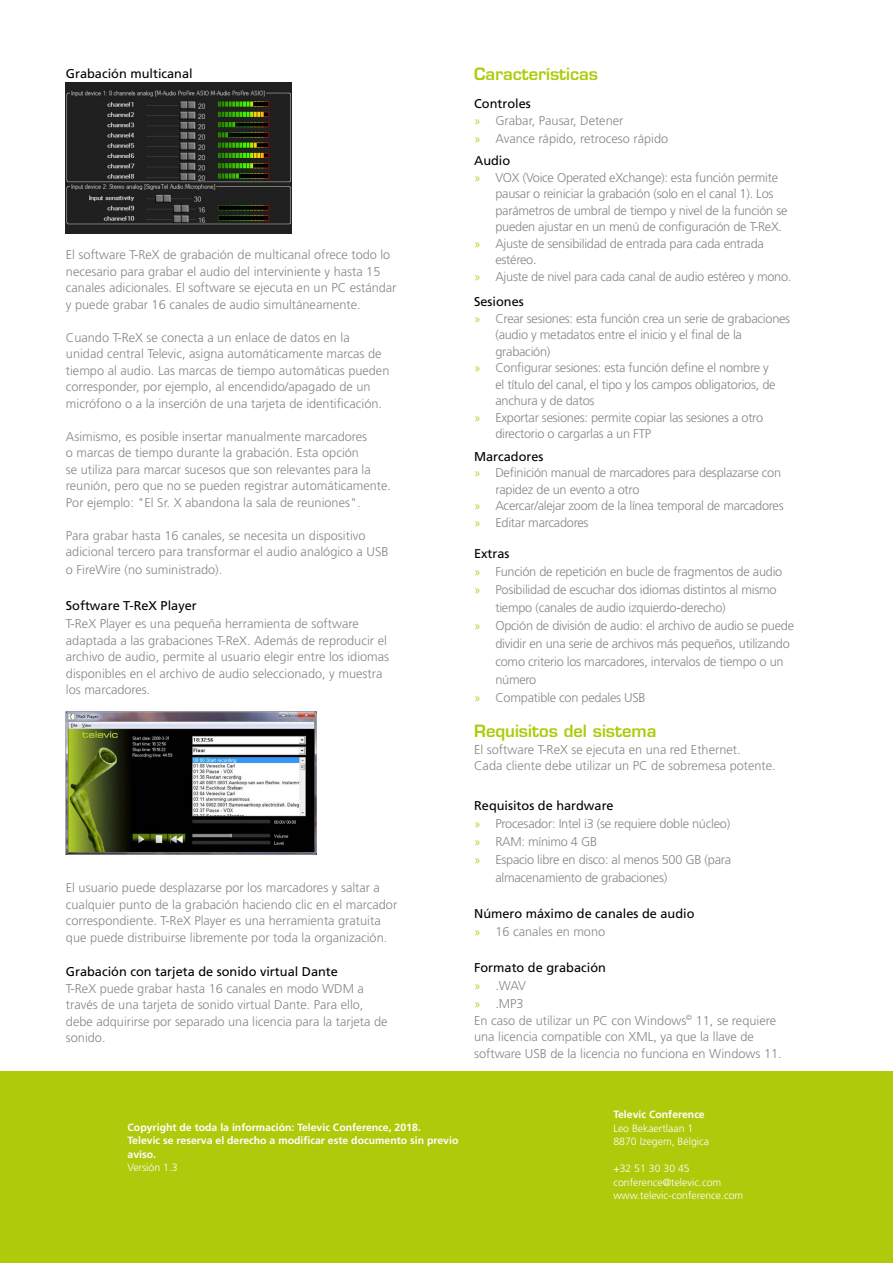
<style>
.page{position:relative;width:893px;height:1263px;background:#fff}
.page>*{position:absolute;margin:0;border:0;box-sizing:border-box;transform-origin:0 0}
.t1{font:600 16.5px "Eurostile LT Std";color:#afca0b}
.t2{font:300 12.75px/16.5px "Frutiger LT Std";color:#878787}
.t3{font:300 12.75px "Frutiger LT Std";letter-spacing:-.02em;color:#878787}
.t4{font:12.75px/18px "Frutiger LT Std";color:#000}
.t5{font:700 10.5px/13.5px "Frutiger LT Std";color:#fff}
.t6{font:300 10.5px/13.5px "Frutiger LT Std";color:#fff}
.s1{font-weight:400;color:#000}
.s2{font-size:12px;color:#afca0b}
.s3{font-weight:300;font-size:12px;color:#afca0b}
.s4{font-weight:300;color:#878787}
</style>
<div class="page">
<div style="left:0;top:1071px;width:893px;height:192px;background:#afca0b"></div>
<img style="left:66px;top:711px;width:251px;height:144px">
<img style="left:66px;top:83px;width:226px;height:150px">
<p class="t4" style="left:66px;top:64px;width:128px">Grabación multicanal</p>
<p class="t2" style="left:66px;top:247px;width:332px">El software T-ReX de grabación de multicanal ofrece todo lo necesario para grabar el audio del interviniente y hasta 15 canales adicionales. El software se ejecuta en un PC estándar y puede grabar 16 canales de audio simultáneamente.</p>
<p class="t2" style="left:66px;top:329px;width:325px">Cuando T-ReX se conecta a un enlace de datos en la unidad central Televic, asigna automáticamente marcas de tiempo al audio. Las marcas de tiempo automáticas pueden corresponder, por ejemplo, al encendido/apagado de un micrófono o a la inserción de una tarjeta de identificación.</p>
<p class="t2" style="left:66px;top:428px;width:327px">Asimismo, es posible insertar manualmente marcadores<br>o marcas de tiempo durante la grabación. Esta opción<br>se utiliza para marcar sucesos que son relevantes para la reunión, pero que no se pueden registrar automáticamente.<br>Por ejemplo: "El Sr. X abandona la sala de reuniones".</p>
<p class="t2" style="left:66px;top:527px;width:324px">Para grabar hasta 16 canales, se necesita un dispositivo adicional tercero para transformar el audio analógico a USB</p>
<p class="t2" style="left:66px;top:562px;width:158px">o FireWire (no suministrado).</p>
<p class="t4" style="left:66px;top:597px;width:132px">Software T-ReX Player</p>
<p class="t2" style="left:66px;top:616px;width:325px">T-ReX Player es una pequeña herramienta de software adaptada a las grabaciones T-ReX. Además de reproducir el archivo de audio, permite al usuario elegir entre los idiomas disponibles en el archivo de audio seleccionado, y muestra los marcadores.</p>
<p class="t2" style="left:66px;top:880px;width:333px">El usuario puede desplazarse por los marcadores y saltar a cualquier punto de la grabación haciendo clic en el marcador correspondiente. T-ReX Player es una herramienta gratuita que puede distribuirse libremente por toda la organización.</p>
<p class="t4" style="left:66px;top:963px;width:274px">Grabación con tarjeta de sonido virtual Dante</p>
<p class="t2" style="left:66px;top:980px;width:323px">T-ReX puede grabar hasta 16 canales en modo WDM a través de una tarjeta de sonido virtual Dante. Para ello, debe adquirirse por separado una licencia para la tarjeta de sonido.</p>
<p class="t1" style="left:474px;top:64px;width:125px">Características</p>
<p class="t2" style="left:474px;top:96px;width:151px"><span class="s1">Controles<br></span><span class="s2">»</span> Grabar, Pausar, Detener</p>
<p class="t2" style="left:474px;top:127px;width:196px;line-height:22.5px"><span class="s2">»</span> Avance rápido, retroceso rápido<br><span class="s1">Audio</span></p>
<p class="t3" style="left:474px;top:170px;width:305px"><span class="s2">»</span> VOX (Voice Operated eXchange): esta función permite</p>
<p class="t3" style="left:495px;top:186px;width:280px">pausar o reiniciar la grabación (solo en el canal 1). Los</p>
<p class="t3" style="left:495px;top:203px;width:294px">parámetros de umbral de tiempo y nivel de la función se</p>
<p class="t3" style="left:495px;top:219px;width:288px">pueden ajustar en un menú de configuración de T-ReX.</p>
<p class="t3" style="left:474px;top:236px;width:291px"><span class="s2">»</span> Ajuste de sensibilidad de entrada para cada entrada</p>
<p class="t3" style="left:495px;top:252px;width:43px">estéreo.</p>
<p class="t3" style="left:474px;top:269px;width:319px"><span class="s2">»</span> Ajuste de nivel para cada canal de audio estéreo y mono.</p>
<p class="t4" style="left:474px;top:293px;width:51px">Sesiones</p>
<p class="t3" style="left:474px;top:311px;width:318px"><span class="s2">»</span> Crear sesiones: esta función crea un serie de grabaciones</p>
<p class="t3" style="left:495px;top:327px;width:248px">(audio y metadatos entre el inicio y el final de la</p>
<p class="t3" style="left:495px;top:344px;width:57px">grabación)</p>
<p class="t3" style="left:474px;top:360px;width:296px"><span class="s2">»</span> Configurar sesiones: esta función define el nombre y</p>
<p class="t3" style="left:495px;top:377px;width:282px">el título del canal, el tipo y los campos obligatorios, de</p>
<p class="t3" style="left:495px;top:393px;width:101px">anchura y de datos</p>
<p class="t3" style="left:474px;top:410px;width:291px"><span class="s2">»</span> Exportar sesiones: permite copiar las sesiones a otro</p>
<p class="t3" style="left:495px;top:426px;width:157px">directorio o cargarlas a un FTP</p>
<p class="t4" style="left:474px;top:447px;width:71px">Marcadores</p>
<p class="t3" style="left:474px;top:465px;width:309px"><span class="s2">»</span> Definición manual de marcadores para desplazarse con</p>
<p class="t3" style="left:495px;top:482px;width:146px">rapidez de un evento a otro</p>
<p class="t3" style="left:474px;top:498px;width:311px"><span class="s2">»</span> Acercar/alejar zoom de la línea temporal de marcadores</p>
<p class="t3" style="left:474px;top:515px;width:116px"><span class="s2">»</span> Editar marcadores</p>
<p class="t4" style="left:474px;top:545px;width:37px">Extras</p>
<p class="t3" style="left:474px;top:564px;width:310px"><span class="s2">»</span> Función de repetición en bucle de fragmentos de audio</p>
<p class="t3" style="left:474px;top:582px;width:304px"><span class="s2">»</span> Posibilidad de escuchar dos idiomas distintos al mismo</p>
<p class="t3" style="left:495px;top:600px;width:232px">tiempo (canales de audio izquierdo-derecho)</p>
<p class="t3" style="left:474px;top:618px;width:321px"><span class="s2">»</span> Opción de división de audio: el archivo de audio se puede</p>
<p class="t3" style="left:495px;top:636px;width:296px">dividir en una serie de archivos más pequeños, utilizando</p>
<p class="t3" style="left:495px;top:654px;width:290px">como criterio los marcadores, intervalos de tiempo o un</p>
<p class="t2" style="left:495px;top:672px;width:43px">número</p>
<p class="t3" style="left:474px;top:690px;width:173px"><span class="s2">»</span> Compatible con pedales USB</p>
<p class="t1" style="left:474px;top:721px;width:184px">Requisitos del sistema</p>
<p class="t2" style="left:474px;top:741px;width:303px">El software T-ReX se ejecuta en una red Ethernet.<br>Cada cliente debe utilizar un PC de sobremesa potente.</p>
<p class="t4" style="left:474px;top:797px;width:141px">Requisitos de hardware</p>
<p class="t3" style="left:474px;top:816px;width:258px"><span class="s2">»</span> Procesador: Intel i3 (se requiere doble núcleo)</p>
<p class="t3" style="left:474px;top:834px;width:125px"><span class="s2">»</span> RAM: mínimo 4 GB</p>
<p class="t3" style="left:474px;top:852px;width:259px"><span class="s2">»</span> Espacio libre en disco: al menos 500 GB (para</p>
<p class="t3" style="left:495px;top:870px;width:173px">almacenamiento de grabaciones)</p>
<p class="t4" style="left:474px;top:905px;width:222px">Número máximo de canales de audio <span class="s3">»</span> <span class="s4">16 canales en mono</span></p>
<p class="t4" style="left:474px;top:959px;width:133px">Formato de grabación <span class="s3">»</span> <span class="s4">.WAV<br></span><span class="s3">»</span> <span class="s4">.MP3</span></p>
<p class="t2" style="left:474px;top:1012px;width:309px">En caso de utilizar un PC con Windows<sup>©</sup> 11, se requiere una licencia compatible con XML, ya que la llave de software USB de la licencia no funciona en Windows 11.</p>
<p class="t5" style="left:128px;top:1120px;width:332px">Copyright de toda la información: Televic Conference, 2018.<br>Televic se reserva el derecho a modificar este documento sin previo aviso.</p>
<p class="t6" style="left:128px;top:1161px;width:52px">Versión 1.3</p>
<p class="t5" style="left:613px;top:1108px;width:93px">Televic Conference</p>
<p class="t6" style="left:613px;top:1121px;width:97px">Leo Bekaertlaan 1<br>8870 Izegem, Bélgica</p>
<p class="t6" style="left:613px;top:1162px;width:131px">+32 51 30 30 45 conference@televic.com www.televic-conference.com</p>
</div>
